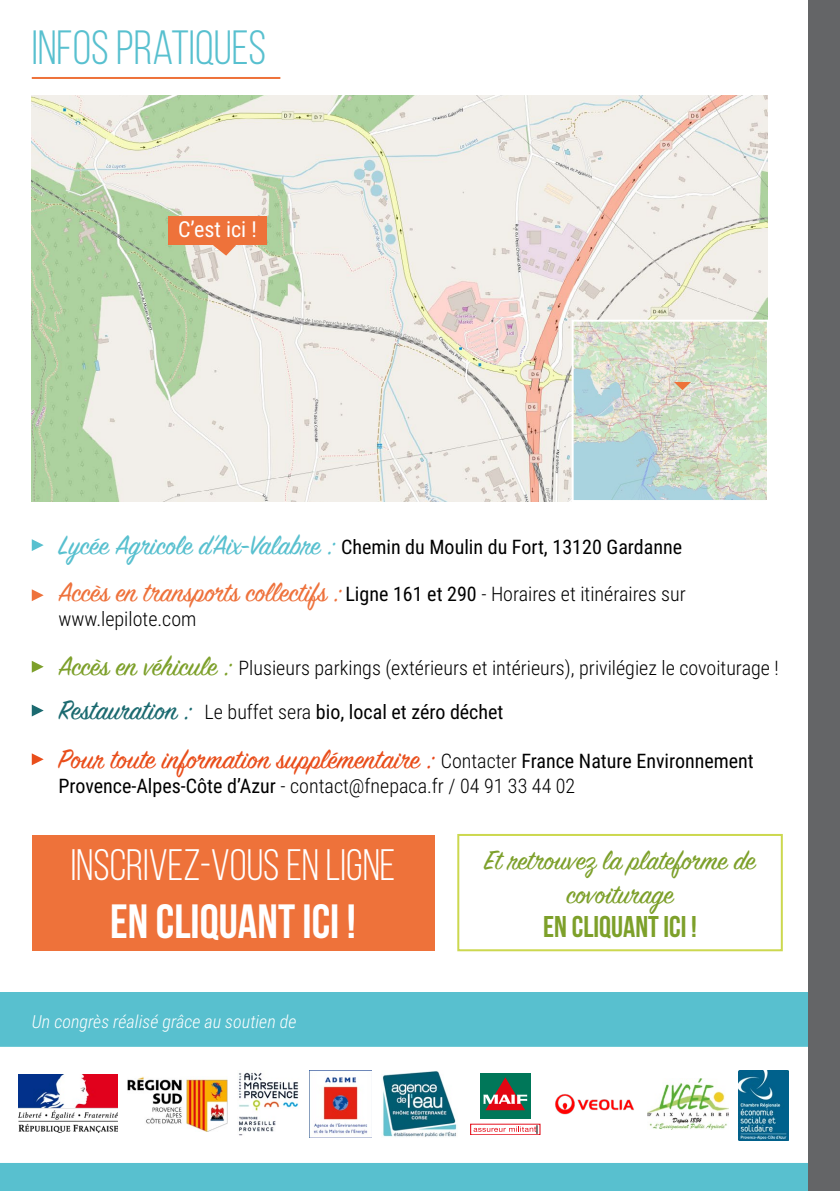
<style>
.page{position:relative;width:840px;height:1191px;background:#fff}
.page>*{position:absolute;margin:0;border:0;box-sizing:border-box;transform-origin:0 0}
.t1{font:48px "Bebas Neue";color:#58c0cf}
.t2{font:700 48px "Bebas Neue";color:#fff}
.t3{font:44px "Bebas Neue";color:#fff}
.t4{font:30px "Sign Painter House Script";color:#e94e1b}
.t5{font:30px "Sign Painter House Script";color:#ee723c}
.t6{font:30px/34px "Sign Painter House Script";color:#7da02b;text-align:center}
.t7{font:700 30px "Bebas Neue";color:#7da02a}
.t8{font:22px "Roboto Condensed";color:#fff}
.t9{font:300 20px "Roboto Condensed";color:#000}
.t10{font:20px "Roboto Condensed";color:#000}
.t11{font:italic 300 18px "Roboto Condensed";color:#fff}
.s1{font-family:"Sign Painter House Script";font-size:30px;color:#58c0cf}
.s2{font-family:"Roboto Condensed";font-size:20px;color:#000}
.s3{font-family:"Roboto Condensed";font-weight:300;font-size:20px;color:#000}
.s4{font-family:"Sign Painter House Script";font-weight:400;font-size:30px;color:#7da02b}
.s5{font-family:"Sign Painter House Script";font-size:30px;color:#1b6a70}
.s6{font-weight:300}
.s7{color:#e8461a}
.s8{font-weight:400}
</style>
<div class="page">
<div style="left:0;top:992px;width:839px;height:199px;background:#58c0cf"></div>
<div style="left:0;top:1046px;width:807px;height:117px;background:#fff"></div>
<div style="left:807px;top:0;width:32px;height:1191px;background:#646567"></div>
<img style="left:32px;top:96px;width:735px;height:405px">
<hr style="left:32px;top:77px;width:248px;height:2px;background:#ee723a">
<div style="left:168px;top:216px;width:98px;height:28px;background:#ee723a"></div>
<svg style="left:212px;top:244px;width:24px;height:12px"></svg>
<svg style="left:32px;top:539px;width:12px;height:12px"></svg>
<svg style="left:32px;top:589px;width:12px;height:12px"></svg>
<svg style="left:32px;top:661px;width:12px;height:11px"></svg>
<svg style="left:32px;top:704px;width:12px;height:12px"></svg>
<svg style="left:32px;top:753px;width:12px;height:12px"></svg>
<img style="left:574px;top:323px;width:191px;height:176px">
<div style="left:571px;top:320px;width:197px;height:182px;border:2px solid #fff"></div>
<svg style="left:673px;top:382px;width:17px;height:8px"></svg>
<img style="left:310px;top:1070px;width:61px;height:67px">
<svg style="left:470px;top:1124px;width:69px;height:10px"></svg>
<svg style="left:473px;top:1125px;width:64px;height:8px"></svg>
<div style="left:480px;top:1073px;width:50px;height:45px;background:#007759"></div>
<svg style="left:483px;top:1077px;width:44px;height:33px"></svg>
<img style="left:552px;top:1083px;width:85px;height:41px">
<img style="left:647px;top:1078px;width:80px;height:51px">
<img style="left:737px;top:1070px;width:51px;height:70px">
<img style="left:381px;top:1070px;width:76px;height:67px">
<img style="left:19px;top:1074px;width:99px;height:59px">
<img style="left:128px;top:1076px;width:99px;height:55px">
<img style="left:237px;top:1070px;width:62px;height:67px">
<div style="left:32px;top:835px;width:402px;height:115px;background:#ee723a"></div>
<div style="left:457px;top:834px;width:325px;height:117px;border:2px solid #ccd84f"></div>
<p class="t1" style="left:32px;top:22px;width:236px">INFOS PRATIQUES</p>
<p class="t8" style="left:178px;top:213px;width:80px">C’est ici !</p>
<p class="t10" style="left:58px;top:533px;width:624px"><span class="s1">Lycée Agricole d’Aix-Valabre :</span> Chemin du Moulin du Fort, 13120 Gardanne</p>
<p class="t5" style="left:58px;top:573px;width:628px">Accès en transports collectifs : <span class="s2">Ligne 161 et 290</span> <span class="s3">- Horaires et itinéraires sur</span></p>
<p class="t9" style="left:58px;top:604px;width:139px">www.lepilote.com</p>
<p class="t9" style="left:58px;top:653px;width:721px"><span class="s4">Accès en véhicule :</span> Plusieurs parkings (extérieurs et intérieurs), privilégiez le covoiturage !</p>
<p class="t10" style="left:58px;top:698px;width:446px"><span class="s5">Restauration :</span> <span class="s6">Le buffet sera</span> bio, local et zéro déchet</p>
<p class="t4" style="left:58px;top:740px;width:696px">Pour toute information supplémentaire <span class="s7">:</span> <span class="s3">Contacter</span> <span class="s2">France Nature Environnement</span></p>
<p class="t9" style="left:58px;top:771px;width:518px"><span class="s8">Provence-Alpes-Côte d’Azur</span> - contact@fnepaca.fr / 04 91 33 44 02</p>
<p class="t3" style="left:71px;top:841px;width:326px">INSCRIVEZ-VOUS EN LIGNE</p>
<p class="t2" style="left:110px;top:895px;width:247px">EN CLIQUANT ICI !</p>
<p class="t11" style="left:32px;top:1009px;width:266px">Un congrès réalisé grâce au soutien de</p>
<p class="t6" style="left:484px;top:845px;width:272px">Et retrouvez la plateforme de covoiturage</p>
<p class="t7" style="left:543px;top:910px;width:155px">EN CLIQUANT ICI !</p>
</div>
